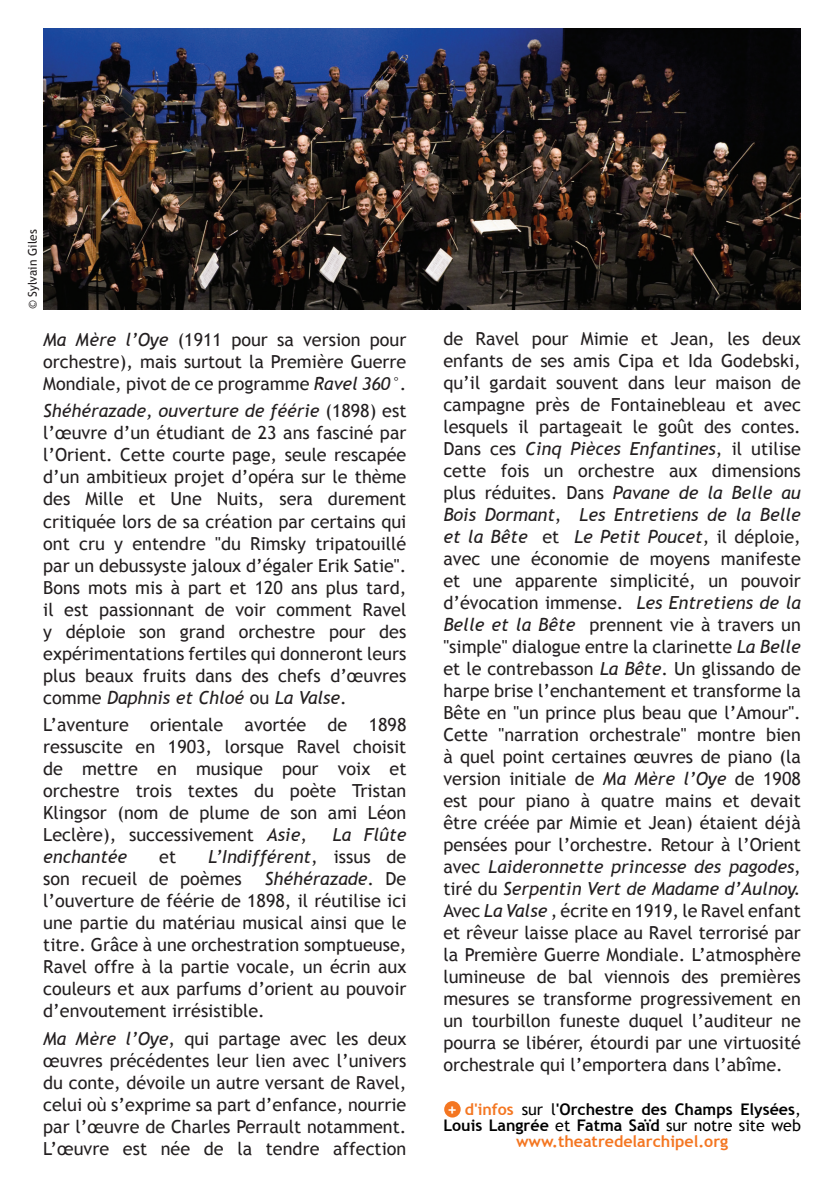
<style>
.page{position:relative;width:840px;height:1191px;background:#fff}
.page>*{position:absolute;margin:0;border:0;box-sizing:border-box;transform-origin:0 0}
.t1{font:18px/22px "Trebuchet MS";color:#231f20;text-align:justify}
.t2{font:italic 18px "Trebuchet MS";color:#231f20}
.t3{font:700 16px/16px "Trebuchet MS";color:#000;text-align:center}
.t4{font:12px "Trebuchet MS";color:#231f20}
.s1{font-style:italic}
.s2{color:#fff}
.s3{color:#f47621}
.s4{font-weight:400}
</style>
<div class="page">
<div style="left:444px;top:1101px;width:16px;height:16px;background:#f47621;border-radius:50%"></div>
<img style="left:43px;top:28px;width:757px;height:281px">
<p class="t4" style="left:25px;top:309px;width:81px;rotate:-90deg">© sylvain giles</p>
<p class="t1" style="left:43px;top:329px;width:364px"><span class="s1">Ma Mère l’Oye</span> (1911 pour sa version pour orchestre), mais surtout la Première guerre mondiale, pivot de ce programme <span class="s1">Ravel 360°</span>.</p>
<p class="t1" style="left:43px;top:400px;width:364px"><span class="s1">Shéhérazade, ouverture de féérie</span> (1898) est l’œuvre d’un étudiant de 23 ans fasciné par l’orient. Cette courte page, seule rescapée d’un ambitieux projet d’opéra sur le thème des mille et Une nuits, sera durement critiquée lors de sa création par certains qui ont cru y entendre "du rimsky tripatouillé par un debussyste jaloux d’égaler Erik Satie".<br>Bons mots mis à part et 120 ans plus tard, il est passionnant de voir comment ravel y déploie son grand orchestre pour des expérimentations fertiles qui donneront leurs plus beaux fruits dans des chefs d’œuvres comme <span class="s1">Daphnis et Chloé</span> ou <span class="s1">la valse</span>.</p>
<p class="t1" style="left:43px;top:714px;width:364px">L’aventure orientale avortée de 1898 ressuscite en 1903, lorsque ravel choisit de mettre en musique pour voix et orchestre trois textes du poète Tristan Klingsor (nom de plume de son ami Léon Leclère), successivement <span class="s1">asie</span>,</p>
<p class="t2" style="left:332px;top:824px;width:75px">la Flûte</p>
<p class="t1" style="left:43px;top:846px;width:364px;text-indent:165px"><span class="s1">l’Indifférent</span>, issus de son recueil de poèmes</p>
<p class="t2" style="left:43px;top:846px;width:85px">enchantée</p>
<p class="t1" style="left:159px;top:846px;width:18px">et</p>
<p class="t1" style="left:43px;top:868px;width:364px;text-indent:221px"><span class="s1">Shéhérazade</span>. de l’ouverture de féérie de 1898, il réutilise ici une partie du matériau musical ainsi que le titre. grâce à une orchestration somptueuse, ravel offre à la partie vocale, un écrin aux couleurs et aux parfums d’orient au pouvoir d’envoutement irrésistible.</p>
<p class="t1" style="left:43px;top:1027px;width:364px"><span class="s1">Ma Mère l’Oye</span>, qui partage avec les deux œuvres précédentes leur lien avec l’univers du conte, dévoile un autre versant de ravel, celui où s’exprime sa part d’enfance, nourrie par l’œuvre de Charles Perrault notamment.<br>L’œuvre est née de la tendre affection</p>
<p class="t1" style="left:443px;top:328px;width:359px">de ravel pour mimie et Jean, les deux enfants de ses amis Cipa et ida godebski, qu’il gardait souvent dans leur maison de campagne près de Fontainebleau et avec lesquels il partageait le goût des contes. dans ces <span class="s1">Cinq Pièces enfantines</span>, il utilise cette fois un orchestre aux dimensions plus réduites. dans <span class="s1">Pavane de la Belle au Bois Dormant</span>, <span class="s1">les entretiens de la Belle et la Bête</span> et <span class="s1">le Petit Poucet</span>, il déploie, avec une économie de moyens manifeste et une apparente simplicité, un pouvoir d’évocation immense. <span class="s1">les entretiens de la Belle et la Bête</span> prennent vie à travers un "simple" dialogue entre la clarinette <span class="s1">la Belle </span>et le contrebasson <span class="s1">la Bête</span>. Un glissando de harpe brise l’enchantement et transforme la Bête en "un prince plus beau que l’Amour".<br>Cette "narration orchestrale" montre bien à quel point certaines œuvres de piano (la version initiale de <span class="s1">Ma Mère l’Oye</span> de 1908 est pour piano à quatre mains et devait être créée par Mimie et Jean) étaient déjà pensées pour l’orchestre. retour à l’orient avec <span class="s1">laideronnette princesse des pagodes</span>, tiré du <span class="s1">Serpentin vert de Madame d’aulnoy. </span>avec <span class="s1">la valse</span> , écrite en 1919, le ravel enfant et rêveur laisse place au Ravel terrorisé par la Première guerre mondiale. L’atmosphère lumineuse de bal viennois des premières mesures se transforme progressivement en un tourbillon funeste duquel l’auditeur ne pourra se libérer, étourdi par une virtuosité orchestrale qui l’emportera dans l’abîme.</p>
<p class="t3" style="left:443px;top:1101px;width:359px"><span class="s2">+</span> <span class="s3">d'infos</span> <span class="s4">sur l</span>'Orchestre des champs Elysées<span class="s4">,<br></span>Louis Langrée <span class="s4">et</span> Fatma Saïd <span class="s4">sur notre site web </span><span class="s3">www.theatredelarchipel.org</span></p>
</div>
